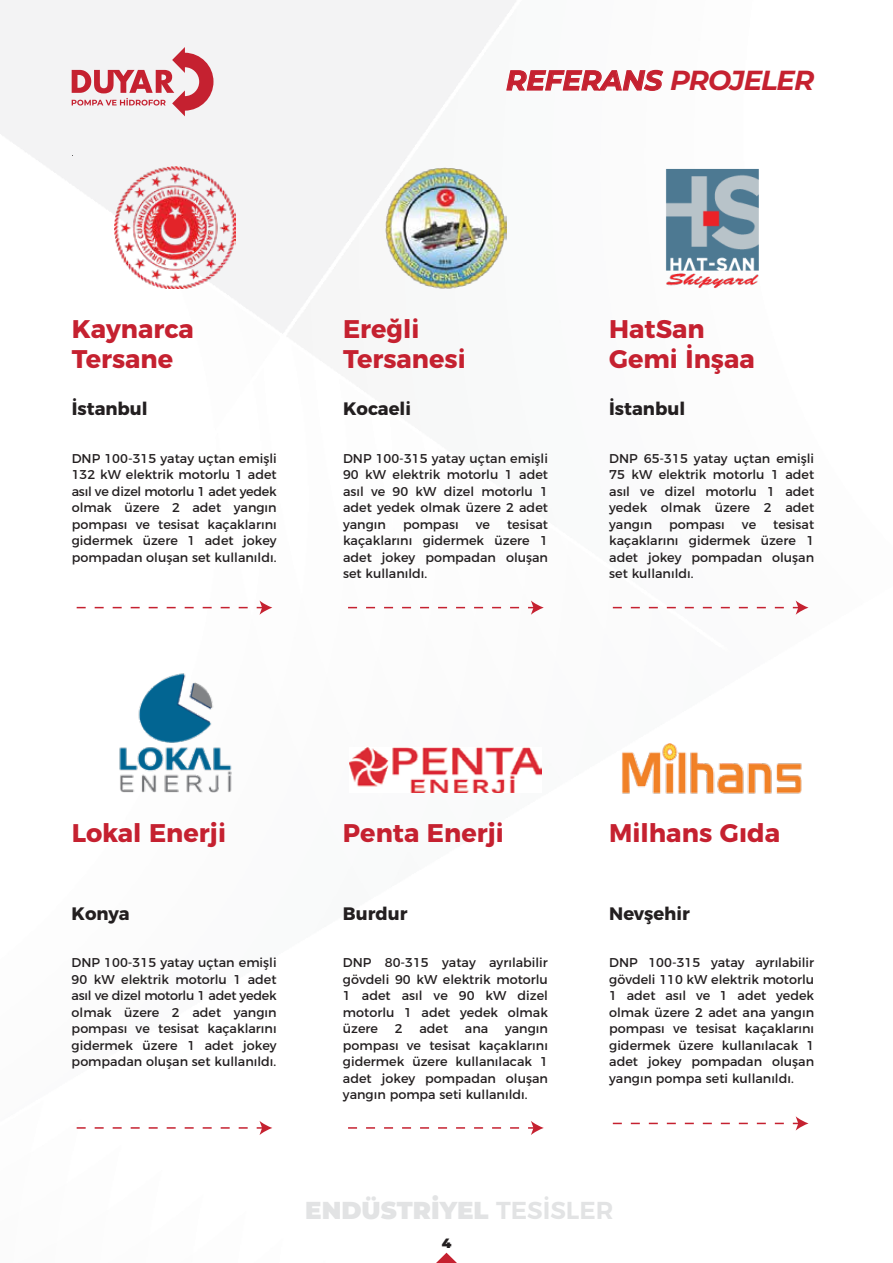
<style>
.page{position:relative;width:893px;height:1263px;background:#fff}
.page>*{position:absolute;margin:0;border:0;box-sizing:border-box;transform-origin:0 0}
.t1{font:italic 700 27.6px "Montserrat";letter-spacing:-.02em;color:#c52130}
.t2{font:700 25.5px/30.6px "Montserrat";color:#c52130}
.t3{font:900 24.45px "Montserrat";color:#e2e3e4}
.t4{font:700 18px "Montserrat";color:#231f20}
.t5{font:900 13.5px "Montserrat";color:#231f20}
.t6{font:12.75px/16.5px "Montserrat";color:#231f20;text-align:justify}
.s1{font-weight:600}
</style>
<div class="page">
<img style="left:0;top:0;width:809px;height:1253px">
<svg style="left:506px;top:69px;width:158px;height:22px"></svg>
<svg style="left:436px;top:1253px;width:21px;height:10px"></svg>
<svg style="left:77px;top:1121px;width:195px;height:14px"></svg>
<svg style="left:348px;top:1121px;width:196px;height:14px"></svg>
<svg style="left:613px;top:1116px;width:195px;height:14px"></svg>
<svg style="left:348px;top:600px;width:196px;height:15px"></svg>
<svg style="left:613px;top:600px;width:195px;height:15px"></svg>
<svg style="left:77px;top:600px;width:195px;height:15px"></svg>
<img style="left:618px;top:743px;width:187px;height:57px">
<svg style="left:72px;top:47px;width:141px;height:69px"></svg>
<img style="left:350px;top:747px;width:191px;height:46px">
<img style="left:114px;top:167px;width:122px;height:121px">
<img style="left:385px;top:167px;width:121px;height:121px">
<img style="left:665px;top:168px;width:93px;height:121px">
<img style="left:119px;top:673px;width:112px;height:120px">
<h1 class="t1" style="left:506px;top:60px;width:310px">REFERANS PROJELER</h1>
<h2 class="t2" style="left:72px;top:311px;width:124px">Kaynarca<br>Tersane</h2>
<h3 class="t4" style="left:72px;top:394px;width:77px">İstanbul</h3>
<p class="t6" style="left:72px;top:449px;width:206px">DNP 100-315 yatay uçtan emişli 132 kW elektrik motorlu 1 adet asıl ve dizel motorlu 1 adet yedek olmak üzere 2 adet yangın pompası ve tesisat kaçaklarını gidermek üzere 1 adet jokey pompadan oluşan set kullanıldı.</p>
<h2 class="t2" style="left:343px;top:311px;width:124px">Ereğli<br>Tersanesi</h2>
<h3 class="t4" style="left:343px;top:394px;width:70px">Kocaeli</h3>
<p class="t6" style="left:343px;top:449px;width:206px">DNP 100-315 yatay uçtan emişli 90 kW elektrik motorlu 1 adet asıl ve 90 kW dizel motorlu 1 adet yedek olmak üzere 2 adet yangın</p>
<p class="t6" style="left:343px;top:515px;width:206px;text-indent:164px">tesisat kaçaklarını gidermek üzere 1 adet jokey pompadan oluşan set kullanıldı.</p>
<p class="t6" style="left:403px;top:515px;width:57px">pompası</p>
<p class="t6" style="left:476px;top:515px;width:16px">ve</p>
<h2 class="t2" style="left:609px;top:311px;width:147px">HatSan<br>Gemi İnşaa</h2>
<h3 class="t4" style="left:609px;top:394px;width:77px">İstanbul</h3>
<p class="t6" style="left:609px;top:449px;width:206px">DNP 65-315 yatay uçtan emişli 75 kW elektrik motorlu 1 adet asıl ve dizel motorlu 1 adet yedek olmak üzere 2 adet yangın</p>
<p class="t6" style="left:609px;top:515px;width:206px;text-indent:164px">tesisat kaçaklarını gidermek üzere 1 adet jokey pompadan oluşan set kullanıldı.</p>
<p class="t6" style="left:669px;top:515px;width:57px">pompası</p>
<p class="t6" style="left:742px;top:515px;width:16px">ve</p>
<h2 class="t2" style="left:72px;top:816px;width:156px">Lokal Enerji</h2>
<h3 class="t4" style="left:72px;top:899px;width:60px">Konya</h3>
<p class="t6" style="left:72px;top:953px;width:206px">DNP 100-315 yatay uçtan emişli 90 kW elektrik motorlu 1 adet asıl ve dizel motorlu 1 adet yedek olmak üzere 2 adet yangın pompası ve tesisat kaçaklarını gidermek üzere 1 adet jokey pompadan oluşan set kullanıldı.</p>
<h2 class="t2" style="left:343px;top:816px;width:162px">Penta Enerji</h2>
<h3 class="t4" style="left:343px;top:899px;width:66px">Burdur</h3>
<p class="t6" style="left:343px;top:953px;width:206px">DNP 80-315 yatay ayrılabilir gövdeli 90 kW elektrik motorlu 1 adet asıl ve 90 kW dizel motorlu 1 adet yedek olmak üzere</p>
<p class="t6" style="left:395px;top:1019px;width:9px">2</p>
<p class="t6" style="left:419px;top:1019px;width:30px">adet</p>
<p class="t6" style="left:465px;top:1019px;width:25px">ana</p>
<p class="t6" style="left:343px;top:1019px;width:206px;text-indent:162px">yangın pompası ve tesisat kaçaklarını gidermek üzere kullanılacak 1 adet jokey pompadan oluşan yangın pompa seti kullanıldı.</p>
<h2 class="t2" style="left:609px;top:816px;width:172px">Milhans Gıda</h2>
<h3 class="t4" style="left:609px;top:899px;width:82px">Nevşehir</h3>
<p class="t6" style="left:609px;top:953px;width:206px">DNP 100-315 yatay ayrılabilir gövdeli 110 kW elektrik motorlu 1 adet asıl ve 1 adet yedek olmak üzere 2 adet ana yangın pompası ve tesisat kaçaklarını gidermek üzere kullanılacak 1 adet jokey pompadan oluşan yangın pompa seti kullanıldı.</p>
<h3 class="t3" style="left:305px;top:1192px;width:310px">ENDÜSTRİYEL <span class="s1">TESİSLER</span></h3>
<p class="t5" style="left:442px;top:1233px;width:11px">4</p>
</div>
